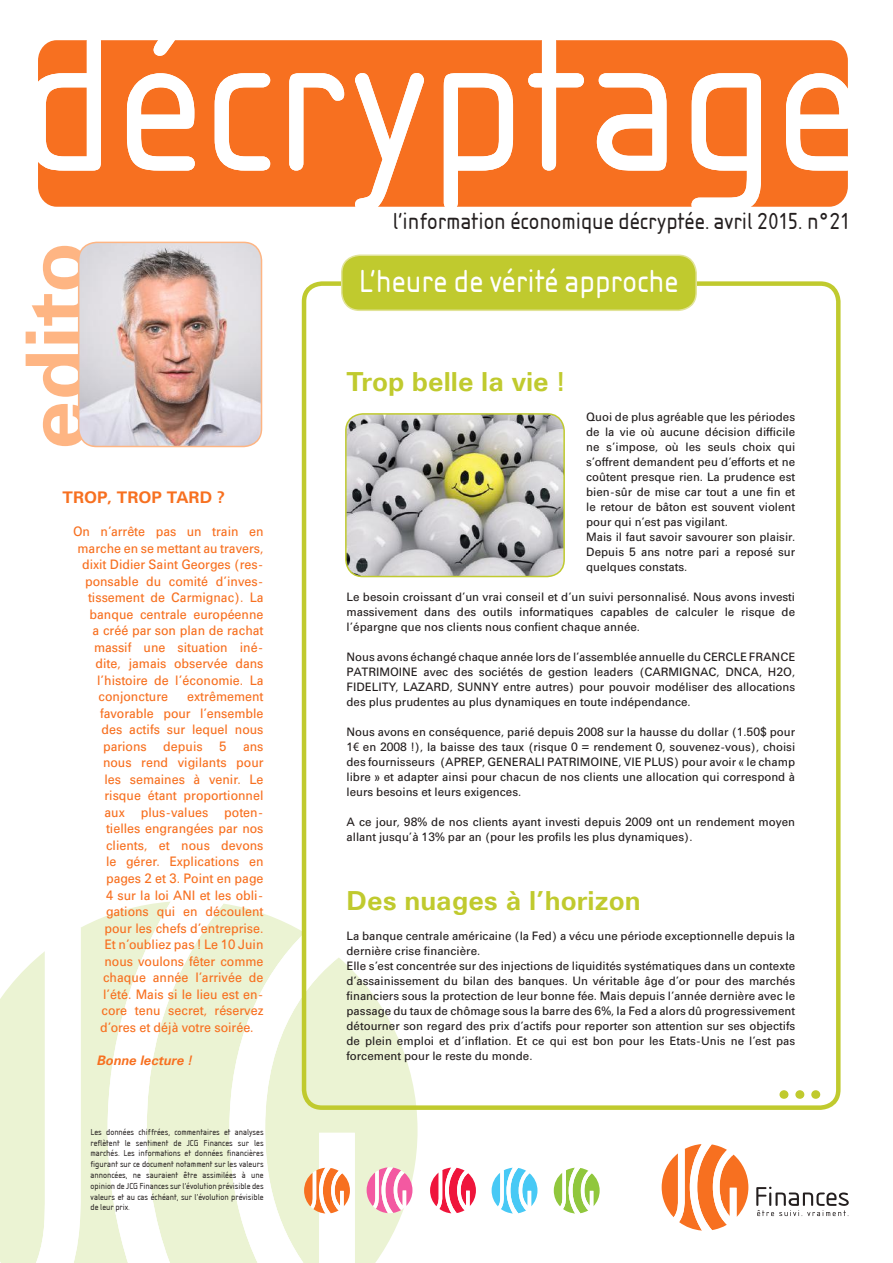
<style>
.page{position:relative;width:893px;height:1263px;background:#fff}
.page>*{position:absolute;margin:0;border:0;box-sizing:border-box;transform-origin:0 0}
.t1{font:700 85.5px "Agilent";color:#feb583}
.article_blanc{font:700 64.05px "Bell Gothic";color:#c0ca2e}
.t2{font:33px "Isonorm Com";color:#fff}
.article_noir{font:700 27px "Agilent";color:#c0ca2e}
.t3{font:24px "Isonorm Com";color:#241f1f}
.t4{font:700 16.5px "Agilent";color:#f77020}
.t5{font:13.5px "Agilent";color:#f77020;scale:.96 1}
.t6{font:italic 700 13.5px "Agilent";color:#f77020}
.article_noir-2{font:12px/15px "Agilent";color:#241f1f;text-align:justify}
.t7{font:9px/10.8px "Isonorm Com";color:#241f1f;text-align:justify}
.s1{font-family:"Linotype Euro Font Ato F"}
</style>
<div class="page">
<svg style="left:355px;top:973px;width:63px;height:290px;fill:#ebf3d3"></svg>
<div style="left:38px;top:40px;width:810px;height:167px;background:#f77020"></div>
<svg style="left:38px;top:40px;width:63px;height:131px"></svg>
<svg style="left:154px;top:40px;width:21px;height:16px"></svg>
<svg style="left:127px;top:73px;width:68px;height:98px"></svg>
<svg style="left:215px;top:73px;width:55px;height:98px"></svg>
<svg style="left:289px;top:73px;width:55px;height:98px"></svg>
<svg style="left:355px;top:73px;width:69px;height:134px"></svg>
<svg style="left:444px;top:73px;width:69px;height:134px"></svg>
<svg style="left:528px;top:40px;width:56px;height:131px"></svg>
<svg style="left:597px;top:73px;width:69px;height:98px"></svg>
<svg style="left:691px;top:73px;width:70px;height:134px"></svg>
<svg style="left:786px;top:73px;width:62px;height:98px"></svg>
<img style="left:79px;top:242px;width:182px;height:204px">
<div style="left:78px;top:242px;width:184px;height:205px;border:2px solid #feb583;border-radius:18px"></div>
<div style="left:302px;top:281px;width:538px;height:829px;border:4px solid #c0ca2e;border-radius:18px"></div>
<div style="left:342px;top:255px;width:354px;height:55px;background:#c0ca2e;border-radius:18px"></div>
<div style="left:341px;top:254px;width:356px;height:57px;border:2px solid #e1e398;border-radius:18px"></div>
<svg style="left:662px;top:1144px;width:86px;height:87px"></svg>
<svg style="left:756px;top:1187px;width:93px;height:29px"></svg>
<svg style="left:0;top:901px;width:355px;height:362px"></svg>
<svg style="left:492px;top:1168px;width:45px;height:45px"></svg>
<svg style="left:367px;top:1167px;width:45px;height:46px"></svg>
<svg style="left:430px;top:1167px;width:46px;height:47px"></svg>
<svg style="left:554px;top:1168px;width:46px;height:45px"></svg>
<img style="left:346px;top:414px;width:218px;height:162px">
<div style="left:345px;top:413px;width:220px;height:164px;border:2px solid #c0ca2e;border-radius:17px"></div>
<p class="t1" style="left:7px;top:450px;width:209px;rotate:-90deg">edito</p>
<p class="t4" style="left:63px;top:488px;width:164px">TROP, TROP TARD ?</p>
<p class="t5" style="left:73px;top:524px;width:200px">On n’arrête pas un train en</p>
<p class="t5" style="left:78px;top:541px;width:195px">marche en se mettant au travers,</p>
<p class="t5" style="left:82px;top:557px;width:191px">dixit Didier Saint Georges (res-</p>
<p class="t5" style="left:85px;top:574px;width:187px">ponsable du comité d’inves-</p>
<p class="t5" style="left:88px;top:590px;width:184px">tissement de Carmignac). La</p>
<p class="t5" style="left:90px;top:607px;width:183px">banque centrale européenne</p>
<p class="t5" style="left:93px;top:623px;width:180px">a créé par son plan de rachat</p>
<p class="t5" style="left:94px;top:640px;width:178px">massif une situation iné-</p>
<p class="t5" style="left:96px;top:656px;width:177px">dite, jamais observée dans</p>
<p class="t5" style="left:97px;top:673px;width:175px">l’histoire de l’économie. La</p>
<p class="t5" style="left:99px;top:689px;width:74px">conjoncture</p>
<p class="t5" style="left:187px;top:689px;width:81px">extrêmement</p>
<p class="t5" style="left:100px;top:706px;width:172px">favorable pour l’ensemble</p>
<p class="t5" style="left:102px;top:722px;width:170px">des actifs sur lequel nous</p>
<p class="t5" style="left:103px;top:739px;width:169px">parions depuis 5 ans</p>
<p class="t5" style="left:103px;top:755px;width:169px">nous rend vigilants pour</p>
<p class="t5" style="left:105px;top:772px;width:167px">les semaines à venir. Le</p>
<p class="t5" style="left:105px;top:788px;width:167px">risque étant proportionnel</p>
<p class="t5" style="left:105px;top:805px;width:167px">aux plus-values poten-</p>
<p class="t5" style="left:106px;top:821px;width:166px">tielles engrangées par nos</p>
<p class="t5" style="left:106px;top:838px;width:166px">clients, et nous devons</p>
<p class="t5" style="left:106px;top:854px;width:166px">le gérer. Explications en</p>
<p class="t5" style="left:106px;top:871px;width:166px">pages 2 et 3. Point en page</p>
<p class="t5" style="left:106px;top:887px;width:166px">4 sur la loi ANI et les obli-</p>
<p class="t5" style="left:106px;top:904px;width:166px">gations qui en découlent</p>
<p class="t5" style="left:105px;top:920px;width:167px">pour les chefs d’entreprise.</p>
<p class="t5" style="left:105px;top:937px;width:167px">Et n’oubliez pas ! Le 10 Juin</p>
<p class="t5" style="left:105px;top:953px;width:167px">nous voulons fêter comme</p>
<p class="t5" style="left:103px;top:970px;width:169px">chaque année l’arrivée de</p>
<p class="t5" style="left:103px;top:986px;width:169px">l’été. Mais si le lieu est en-</p>
<p class="t5" style="left:102px;top:1003px;width:170px">core tenu secret, réservez</p>
<p class="t5" style="left:100px;top:1019px;width:162px">d’ores et déjà votre soirée.</p>
<p class="t6" style="left:97px;top:1052px;width:97px">Bonne lecture !</p>
<p class="t7" style="left:91px;top:1126px;width:175px">Les données chiffrées, commentaires et analyses reflètent le sentiment de JCG Finances sur les marchés. Les informations et données financières figurant sur ce document notamment sur les valeurs annoncées, ne sauraient être assimilées à une opinion de JCG Finances sur l’évolution prévisible des valeurs et au cas échéant, sur l’évolution prévisible de leur prix.</p>
<p class="t3" style="left:393px;top:207px;width:459px">l’information économique décryptée. avril 2015. n°21</p>
<p class="t2" style="left:359px;top:263px;width:321px">L’heure de vérité approche</p>
<p class="article_noir" style="left:347px;top:366px;width:220px">Trop belle la vie !</p>
<p class="article_noir-2" style="left:586px;top:409px;width:211px">Quoi de plus agréable que les périodes de la vie où aucune décision difficile ne s’impose, où les seuls choix qui s’offrent demandent peu d’efforts et ne coûtent presque rien. La prudence est bien-sûr de mise car tout a une fin et le retour de bâton est souvent violent pour qui n’est pas vigilant.</p>
<p class="article_noir-2" style="left:586px;top:529px;width:210px">Mais il faut savoir savourer son plaisir.<br>Depuis 5 ans notre pari a reposé sur quelques constats.</p>
<p class="article_noir-2" style="left:347px;top:589px;width:450px">Le besoin croissant d’un vrai conseil et d’un suivi personnalisé. Nous avons investi massivement dans des outils informatiques capables de calculer le risque de l’épargne que nos clients nous confient chaque année.</p>
<p class="article_noir-2" style="left:347px;top:649px;width:450px">Nous avons échangé chaque année lors de l’assemblée annuelle du CERCLE FRANCE PATRIMOINE avec des sociétés de gestion leaders (CARMIGNAC, DNCA, H2O, FIDELITY, LAZARD, SUNNY entre autres) pour pouvoir modéliser des allocations des plus prudentes au plus dynamiques en toute indépendance.</p>
<p class="article_noir-2" style="left:347px;top:724px;width:450px">Nous avons en conséquence, parié depuis 2008 sur la hausse du dollar (1.50$ pour 1<span class="s1">v</span> en 2008 !), la baisse des taux (risque 0 = rendement 0, souvenez-vous), choisi des fournisseurs (APREP, GENERALI PATRIMOINE, VIE PLUS) pour avoir « le champ libre » et adapter ainsi pour chacun de nos clients une allocation qui correspond à leurs besoins et leurs exigences.</p>
<p class="article_noir-2" style="left:347px;top:814px;width:450px">A ce jour, 98% de nos clients ayant investi depuis 2009 ont un rendement moyen allant jusqu’à 13% par an (pour les profils les plus dynamiques).</p>
<p class="article_noir" style="left:347px;top:885px;width:296px">Des nuages à l’horizon</p>
<p class="article_noir-2" style="left:347px;top:928px;width:450px">La banque centrale américaine (la Fed) a vécu une période exceptionnelle depuis la dernière crise financière.</p>
<p class="article_noir-2" style="left:347px;top:958px;width:450px">Elle s’est concentrée sur des injections de liquidités systématiques dans un contexte d’assainissement du bilan des banques. Un véritable âge d’or pour des marchés financiers sous la protection de leur bonne fée. Mais depuis l’année dernière avec le passage du taux de chômage sous la barre des 6%, la Fed a alors dû progressivement détourner son regard des prix d’actifs pour reporter son attention sur ses objectifs de plein emploi et d’inflation. Et ce qui est bon pour les Etats-Unis ne l’est pas forcement pour le reste du monde.</p>
<p class="article_blanc" style="left:775px;top:1036px;width:51px">...</p>
</div>
